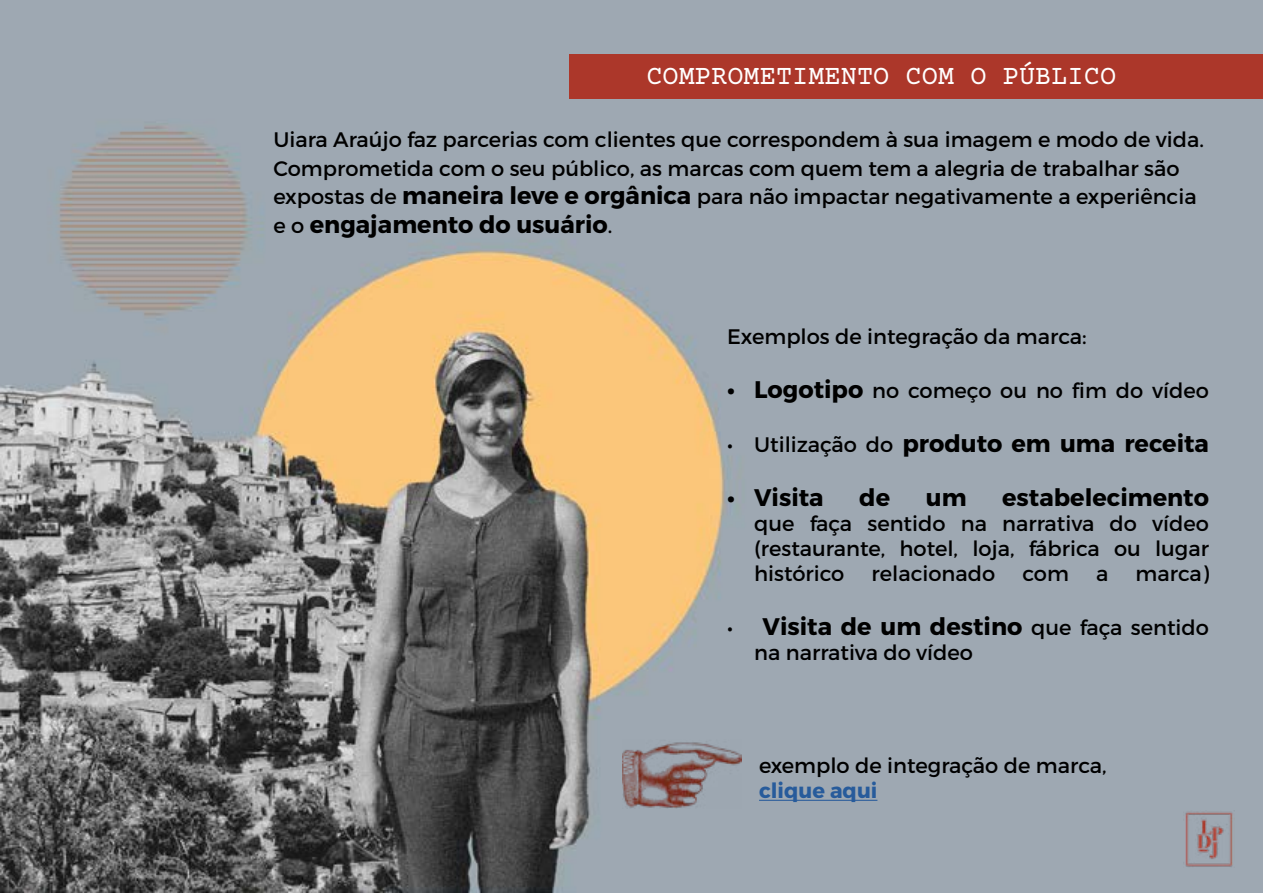
<style>
.page{position:relative;width:1263px;height:893px;background:#fff}
.page>*{position:absolute;margin:0;border:0;box-sizing:border-box;transform-origin:0 0}
.t1{font:27px "Courier Prime";color:#fff}
.t2{font:700 24px "Montserrat";color:#000}
.t3{font:21px/28.5px "Montserrat";color:#000}
.t4{font:700 21px "Montserrat";color:#275b9b}
.s1{font-weight:700;font-size:24px}
.s2{font-weight:400;font-size:21px}
</style>
<div class="page">
<img style="left:0;top:0;width:1263px;height:893px">
<div style="left:570px;top:54px;width:693px;height:45px;background:#ac372a"></div>
<img style="left:622px;top:740px;width:119px;height:68px">
<hr style="left:759px;top:800px;width:118px;height:1px;background:#275b9b">
<img style="left:1183px;top:811px;width:51px;height:56px">
<p class="t1" style="left:646px;top:60px;width:471px">COMPROMETIMENTO COM O PÚBLICO</p>
<p class="t3" style="left:273px;top:126px;width:932px">Uiara Araújo faz parcerias com clientes que correspondem à sua imagem e modo de vida.<br>Comprometida com o seu público, as marcas com quem tem a alegria de trabalhar são expostas de <span class="s1">maneira leve e orgânica</span> para não impactar negativamente a experiência</p>
<p class="t2" style="left:273px;top:209px;width:341px"><span class="s2">e o</span> engajamento do usuário<span class="s2">.</span></p>
<p class="t3" style="left:727px;top:322px;width:361px">Exemplos de integração da marca:</p>
<p class="t3" style="left:727px;top:376px;width:483px"><span class="s1">• Logotipo</span> no começo ou no fim do vídeo</p>
<p class="t2" style="left:727px;top:428px;width:483px"><span class="s2">• Utilização do</span> produto em uma receita</p>
<p class="t2" style="left:727px;top:482px;width:98px">• Visita</p>
<p class="t2" style="left:859px;top:482px;width:32px">de</p>
<p class="t2" style="left:926px;top:482px;width:42px">um</p>
<p class="t2" style="left:1002px;top:482px;width:208px">estabelecimento</p>
<p class="t3" style="left:754px;top:511px;width:456px;line-height:25.2px;text-align:justify">que faça sentido na narrativa do vídeo (restaurante, hotel, loja, fábrica ou lugar histórico</p>
<p class="t3" style="left:871px;top:559px;width:125px">relacionado</p>
<p class="t3" style="left:1022px;top:559px;width:48px">com</p>
<p class="t3" style="left:1096px;top:559px;width:14px">a</p>
<p class="t3" style="left:1135px;top:559px;width:75px">marca)</p>
<p class="t2" style="left:727px;top:612px;width:483px"><span class="s2">•</span> Visita de um destino <span class="s2">que faça sentido</span></p>
<p class="t3" style="left:754px;top:638px;width:220px">na narrativa do vídeo</p>
<p class="t3" style="left:759px;top:751px;width:349px">exemplo de integração de marca,</p>
<p class="t4" style="left:759px;top:778px;width:120px">clique aqui</p>
</div>
